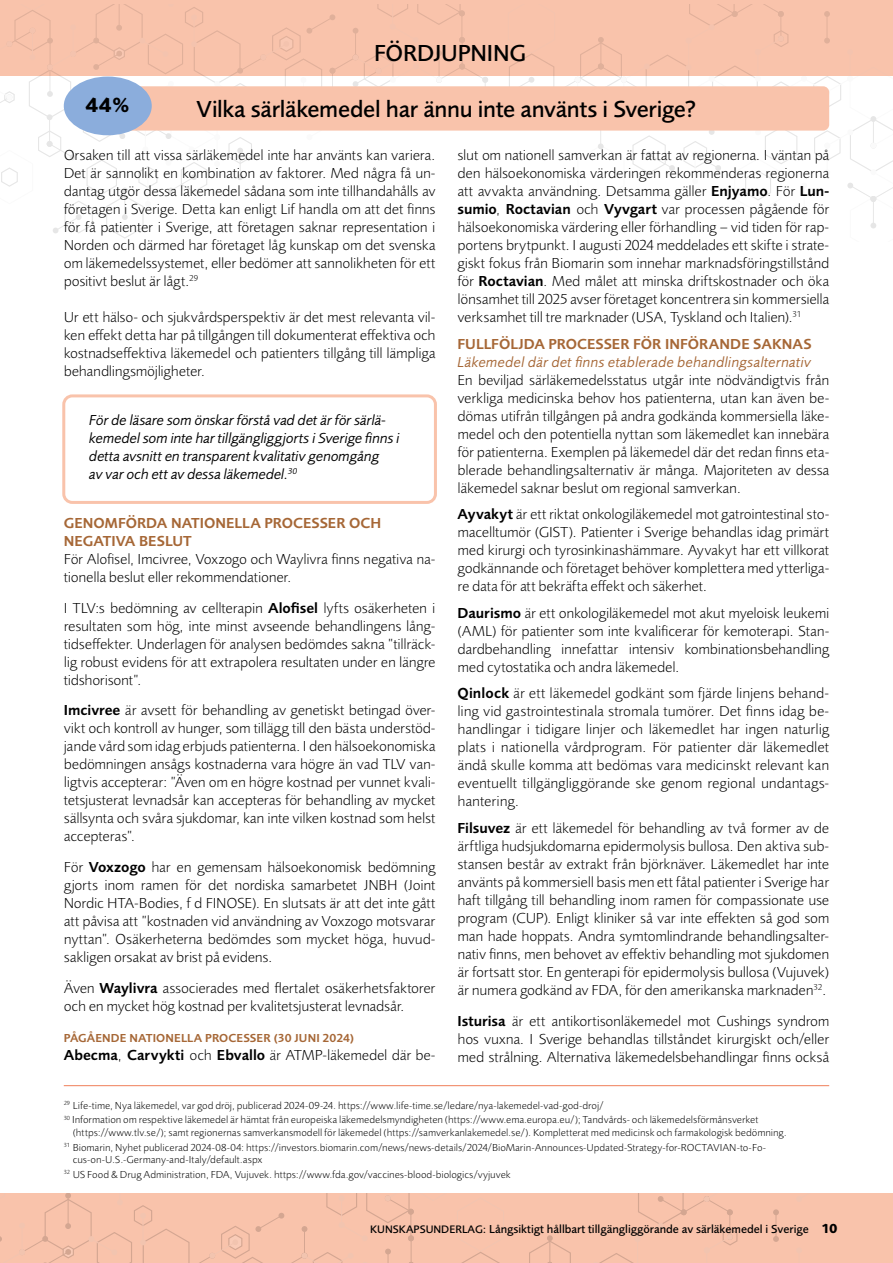
<style>
.page{position:relative;width:893px;height:1263px;background:#fff}
.page>*{position:absolute;margin:0;border:0;box-sizing:border-box;transform-origin:0 0}
.t1{font:500 24px "Vrmdrv Foundry Sans";letter-spacing:-.01em;color:#000}
.t2{font:700 21px "Ddkhsn Foundry Sans";color:#000}
.t3{font:300 15px/18px "Xbncmb Foundry Sans";letter-spacing:-.005em;color:#000;text-align:justify}
.t4{font:italic 15px/18px "Gbtnsq Foundry Sans";letter-spacing:-.005em;color:#000}
.t5{font:600 15px/18px "Rsrmfd Foundry Sans";color:#a66736}
.t6{font:italic 15px "Gbtnsq Foundry Sans";letter-spacing:.02em;color:#a66736}
.t7{font:500 12px "Xdqhyn Foundry Sans";color:#000}
.t8{font:600 12px "Rsrmfd Foundry Sans";letter-spacing:.01em;color:#a66736}
.t9{font:300 10.5px/14.7px "Xbncmb Foundry Sans";letter-spacing:.01em;color:#000}
.s1{font-family:"Rsrmfd Foundry Sans";font-weight:600}
.s2{font-size:11.25px}
.s3{font-family:"Foundry Sans"}
.s4{font-family:"Ddkhsn Foundry Sans";font-weight:700;font-size:13.5px}
</style>
<div class="page">
<div style="left:0;top:0;width:893px;height:75px;background:#f9c3ab"></div>
<hr style="left:64px;top:1085px;width:765px;height:1px;background:#f07f59">
<div style="left:0;top:1193px;width:893px;height:70px;background:#f9c3ab"></div>
<svg style="left:773px;top:1209px;width:6px;height:33px"></svg>
<svg style="left:0;top:1193px;width:414px;height:70px"></svg>
<svg style="left:462px;top:1193px;width:271px;height:70px"></svg>
<svg style="left:0;top:5px;width:893px;height:229px"></svg>
<div style="left:64px;top:77px;width:88px;height:58px;background:#8baddc;border-radius:50%"></div>
<div style="left:62px;top:394px;width:375px;height:110px;border:3px solid #f9c3ab;border-radius:9px"></div>
<h1 class="t1" style="left:374px;top:40px;width:154px">FÖRDJUPNING</h1>
<p class="t2" style="left:86px;top:92px;width:45px">44 %</p>
<h3 class="t1" style="left:197px;top:96px;width:501px">Vilka särläkemedel har ännu inte använts i Sverige?</h3>
<p class="t3" style="left:64px;top:146px;width:373px">Orsaken till att vissa särläkemedel inte har använts kan variera.<br>Det är sannolikt en kombination av faktorer. Med några få un&shy;dantag utgör dessa läkemedel sådana som inte tillhandahålls av företagen i Sverige. Detta kan enligt Lif handla om att det finns för få patienter i Sverige, att företagen saknar representation i Norden och därmed har företaget låg kunskap om det svenska om läkemedelssystemet, eller bedömer att sannolikheten för ett positivt beslut är lågt.<sup>29</sup></p>
<p class="t3" style="left:64px;top:308px;width:373px">Ur ett hälso- och sjukvårdsperspektiv är det mest relevanta vil&shy;ken effekt detta har på tillgången till dokumenterat effektiva och kostnadseffektiva läkemedel och patienters tillgång till lämpliga behandlingsmöjligheter.</p>
<p class="t4" style="left:89px;top:411px;width:312px">För de läsare som önskar förstå vad det är för särlä&shy;kemedel som inte har tillgängliggjorts i Sverige finns i detta avsnitt en transparent kvalitativ genomgång<br>av var och ett av dessa läkemedel.<sup>30</sup></p>
<h4 class="t5" style="left:64px;top:514px;width:319px">GENOMFÖRDA NATIONELLA PROCESSER OCH<br>NEGATIVA BESLUT</h4>
<p class="t3" style="left:64px;top:550px;width:373px">För Alofisel, Imcivree, Voxzogo och Waylivra finns negativa na&shy;tionella beslut eller rekommendationer.</p>
<p class="t3" style="left:64px;top:599px;width:373px">I TLV:s bedömning av cellterapin <span class="s1">Alofisel</span> lyfts osäkerheten i resultaten som hög, inte minst avseende behandlingens lång&shy;tidseffekter. Underlagen för analysen bedömdes sakna ”tillräck&shy;lig robust evidens för att extrapolera resultaten under en längre tidshorisont”.</p>
<p class="t3" style="left:64px;top:701px;width:373px"><span class="s1">Imcivree</span> är avsett för behandling av genetiskt betingad över&shy;vikt och kontroll av hunger, som tillägg till den bästa understöd&shy;jande vård som idag erbjuds patienterna. I den hälsoekonomiska bedömningen ansågs kostnaderna vara högre än vad TLV van&shy;ligtvis accepterar: ”Även om en högre kostnad per vunnet kvali&shy;tetsjusterat levnadsår kan accepteras för behandling av mycket sällsynta och svåra sjukdomar, kan inte vilken kostnad som helst accepteras”.</p>
<p class="t3" style="left:64px;top:858px;width:373px">För <span class="s1">Voxzogo</span> har en gemensam hälsoekonomisk bedömning gjorts inom ramen för det nordiska samarbetet JNBH (Joint Nordic HTA-Bodies, f d FINOSE). En slutsats är att det inte gått att påvisa att ”kostnaden vid användning av Voxzogo motsvarar nyttan”. Osäkerheterna bedömdes som mycket höga, huvud&shy;sakligen orsakat av brist på evidens.</p>
<p class="t3" style="left:64px;top:979px;width:373px">Även <span class="s1">Waylivra</span> associerades med flertalet osäkerhetsfaktorer och en mycket hög kostnad per kvalitetsjusterat levnadsår.</p>
<h5 class="t8" style="left:64px;top:1031px;width:292px">PÅGÅENDE NATIONELLA PROCESSER (30 JUNI 2024)</h5>
<p class="t3" style="left:64px;top:1046px;width:373px"><span class="s1">Abecma</span>, <span class="s1">Carvykti</span> och <span class="s1">Ebvallo</span> är ATMP-läkemedel där be-</p>
<p class="t3" style="left:457px;top:146px;width:373px">slut om nationell samverkan är fattat av regionerna. I väntan på den hälsoekonomiska värderingen rekommenderas regionerna att avvakta användning. Detsamma gäller <span class="s1">Enjyamo</span>. För <span class="s1">Lun&shy;sumio</span>, <span class="s1">Roctavian</span> och <span class="s1">Vyvgart</span> var processen pågående för hälsoekonomiska värdering eller förhandling – vid tiden för rap&shy;portens brytpunkt. I augusti 2024 meddelades ett skifte i strate&shy;giskt fokus från Biomarin som innehar marknadsföringstillstånd för <span class="s1">Roctavian</span>. Med målet att minska driftskostnader och öka lönsamhet till 2025 avser företaget koncentrera sin kommersiella verksamhet till tre marknader (USA, Tyskland och Italien).<sup>31</sup></p>
<h4 class="t5" style="left:458px;top:335px;width:356px">FULLFÖLJDA PROCESSER FÖR INFÖRANDE SAKNAS</h4>
<h5 class="t6" style="left:458px;top:354px;width:355px">Läkemedel där det finns etablerade behandlingsalternativ</h5>
<p class="t3" style="left:458px;top:371px;width:373px">En beviljad särläkemedelsstatus utgår inte nödvändigtvis från verkliga medicinska behov hos patienterna, utan kan även be&shy;dömas utifrån tillgången på andra godkända kommersiella läke&shy;medel och den potentiella nyttan som läkemedlet kan innebära för patienterna. Exemplen på läkemedel där det redan finns eta&shy;blerade behandlingsalternativ är många. Majoriteten av dessa läkemedel saknar beslut om regional samverkan.</p>
<p class="t3" style="left:458px;top:505px;width:373px"><span class="s1">Ayvakyt</span> är ett riktat onkologiläkemedel mot gatrointestinal sto&shy;macelltumör (GIST). Patienter i Sverige behandlas idag primärt med kirurgi och tyrosinkinashämmare. Ayvakyt har ett villkorat godkännande och företaget behöver komplettera med ytterliga&shy;re data för att bekräfta effekt och säkerhet.</p>
<p class="t3" style="left:458px;top:604px;width:373px"><span class="s1">Daurismo</span> är ett onkologiläkemedel mot akut myeloisk leukemi (AML) för patienter som inte kvalificerar för kemoterapi. Stan&shy;dardbehandling innefattar intensiv kombinationsbehandling med cytostatika och andra läkemedel.</p>
<p class="t3" style="left:457px;top:684px;width:373px"><span class="s1">Qinlock</span> är ett läkemedel godkänt som fjärde linjens behand&shy;ling vid gastrointestinala stromala tumörer. Det finns idag be&shy;handlingar i tidigare linjer och läkemedlet har ingen naturlig plats i nationella vårdprogram. För patienter där läkemedlet ändå skulle komma att bedömas vara medicinskt relevant kan eventuellt tillgängliggörande ske genom regional undantags&shy;hantering.</p>
<p class="t3" style="left:457px;top:819px;width:373px"><span class="s1">Filsuvez</span> är ett läkemedel för behandling av två former av de ärftliga hudsjukdomarna epidermolysis bullosa. Den aktiva sub&shy;stansen består av extrakt från björknäver. Läkemedlet har inte använts på kommersiell basis men ett fåtal patienter i Sverige har haft tillgång till behandling inom ramen för compassionate use program (CUP). Enligt kliniker så var inte effekten så god som man hade hoppats. Andra symtomlindrande behandlingsalter&shy;nativ finns, men behovet av effektiv behandling mot sjukdomen är fortsatt stor. En genterapi för epidermolysis bullosa (Vujuvek) är numera godkänd av FDA, för den amerikanska marknaden<sup>32</sup>.</p>
<p class="t3" style="left:458px;top:1012px;width:373px"><span class="s1">Isturisa</span> är ett antikortisonläkemedel mot Cushings syndrom hos vuxna. I Sverige behandlas tillståndet kirurgiskt och/eller med strålning. Alternativa läkemedelsbehandlingar finns också</p>
<p class="t9" style="left:64px;top:1098px;width:696px"><sup>29</sup> Life-time, Nya läkemedel, var god dröj, publicerad 2024-09-24. https://www.life-time.se/ledare/nya-lakemedel-vad-god-droj/<br><sup>30</sup> Information om respektive läkemedel är hämtat från europeiska läkemedelsmyndigheten (https://www.ema.europa.eu/); Tandvårds- och läkemedelsförmånsverket</p>
<p class="t9" style="left:64px;top:1125px;width:724px;text-indent:9px">(https://www.tlv.se/); samt regionernas samverkansmodell för läkemedel (https://samverkanlakemedel.se/). Kompletterat med medicinsk och farmakologisk bedömning.<br><sup>31</sup> Biomarin, Nyhet publicerad 2024-08-04: https://investors.biomarin.com/news/news-details/2024/BioMarin-Announces-Updated-Strategy-for-ROCTAVIAN-to-Fo-</p>
<p class="t9" style="left:64px;top:1152px;width:448px;text-indent:9px">cus-on-U.S.-Germany-and-Italy/default.aspx<br><sup>32</sup> US Food &amp; Drug Administration, FDA, Vujuvek. https://www.fda.gov/vaccines-blood-biologics/vyjuvek</p>
<p class="t7" style="left:370px;top:1222px;width:469px"><span class="s2">KUNSKAPSUNDERLAG:</span> Långsiktigt hållbart tillgän<span class="s3">g</span>liggörande av särläkemedel i Sverige <span class="s4">10</span></p>
</div>
